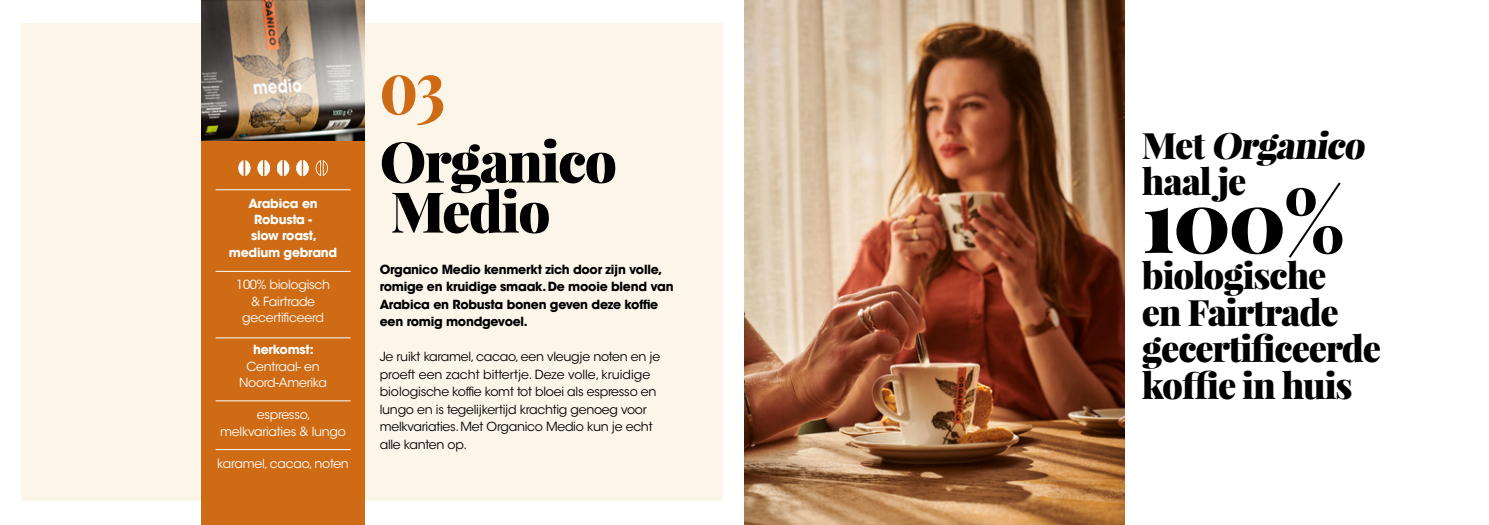
<style>
.page{position:relative;width:1489px;height:525px;background:#fff}
.page>*{position:absolute;margin:0;border:0;box-sizing:border-box;transform-origin:0 0}
.t1{font:900 85.62px "Playfair Display";color:#000}
.t2{font:900 73.12px "Playfair Display";color:#ce6b14;scale:.77 1}
.t3{font:900 56.25px/50px "Playfair Display";letter-spacing:-.03em;color:#000}
.t4{font:900 36.25px/36.2px "Playfair Display";letter-spacing:-.03em;color:#000}
.t5{font:12.5px/17.5px "ITC Avant Garde Std";letter-spacing:-.02em;color:#000}
.t6{font:700 12.5px/17.5px "ITC Avant Garde Std";letter-spacing:-.02em;color:#000}
.t7{font:12.5px/16.2px "ITC Avant Garde Std";letter-spacing:-.02em;color:#fff;text-align:center}
.t8{font:700 12.5px/16.2px "ITC Avant Garde Std";letter-spacing:-.02em;color:#fff;text-align:center}
</style>
<div class="page">
<div style="left:21px;top:24px;width:702px;height:477px;background:#fcf6ea"></div>
<img style="left:745px;top:0;width:379px;height:524px">
<div style="left:201px;top:131px;width:164px;height:393px;background:#ce6b14"></div>
<svg style="left:315px;top:160px;width:13px;height:16px"></svg>
<hr style="left:215px;top:271px;width:135px;height:1px;background:#fff">
<hr style="left:215px;top:337px;width:135px;height:1px;background:#fff">
<hr style="left:215px;top:400px;width:135px;height:1px;background:#fff">
<hr style="left:215px;top:189px;width:135px;height:1px;background:#fff">
<img style="left:201px;top:0;width:164px;height:140px">
<hr style="left:215px;top:449px;width:135px;height:1px;background:#fff">
<svg style="left:238px;top:160px;width:70px;height:16px"></svg>
<p class="t8" style="left:229px;top:195px;width:110px">Arabica en<br>Robusta -<br>slow roast, medium gebrand</p>
<p class="t7" style="left:236px;top:276px;width:96px">100% biologisch &amp; Fairtrade gecertificeerd</p>
<p class="t8" style="left:253px;top:341px;width:62px">herkomst:</p>
<p class="t7" style="left:239px;top:358px;width:89px">Centraal- en<br>Noord-Amerika</p>
<p class="t7" style="left:220px;top:406px;width:127px">espresso, melkvariaties &amp; lungo</p>
<p class="t7" style="left:217px;top:455px;width:133px">karamel, cacao, noten</p>
<h2 class="t2" style="left:380px;top:39px;width:86px">03</h2>
<h3 class="t3" style="left:380px;top:136px;width:239px">Organico<br>Medio</h3>
<p class="t6" style="left:380px;top:260px;width:295px">Organico Medio kenmerkt zich door zijn volle, romige en kruidige smaak. De mooie blend van Arabica en Robusta bonen geven deze koffie een romig mondgevoel.</p>
<p class="t5" style="left:380px;top:348px;width:282px">Je ruikt karamel, cacao, een vleugje noten en je proeft een zacht bittertje. Deze volle, kruidige biologische koffie komt tot bloei als espresso en lungo en is tegelijkertijd krachtig genoeg voor melkvariaties. Met Organico Medio kun je echt alle kanten op.</p>
<h3 class="t4" style="left:1141px;top:126px;width:230px">M e t Organico haal je</h3>
<h1 class="t1" style="left:1141px;top:166px;width:205px">100%</h1>
<h3 class="t4" style="left:1141px;top:257px;width:241px">biologische<br>en Fairtrade gecertificeerde koffie in huis</h3>
</div>
